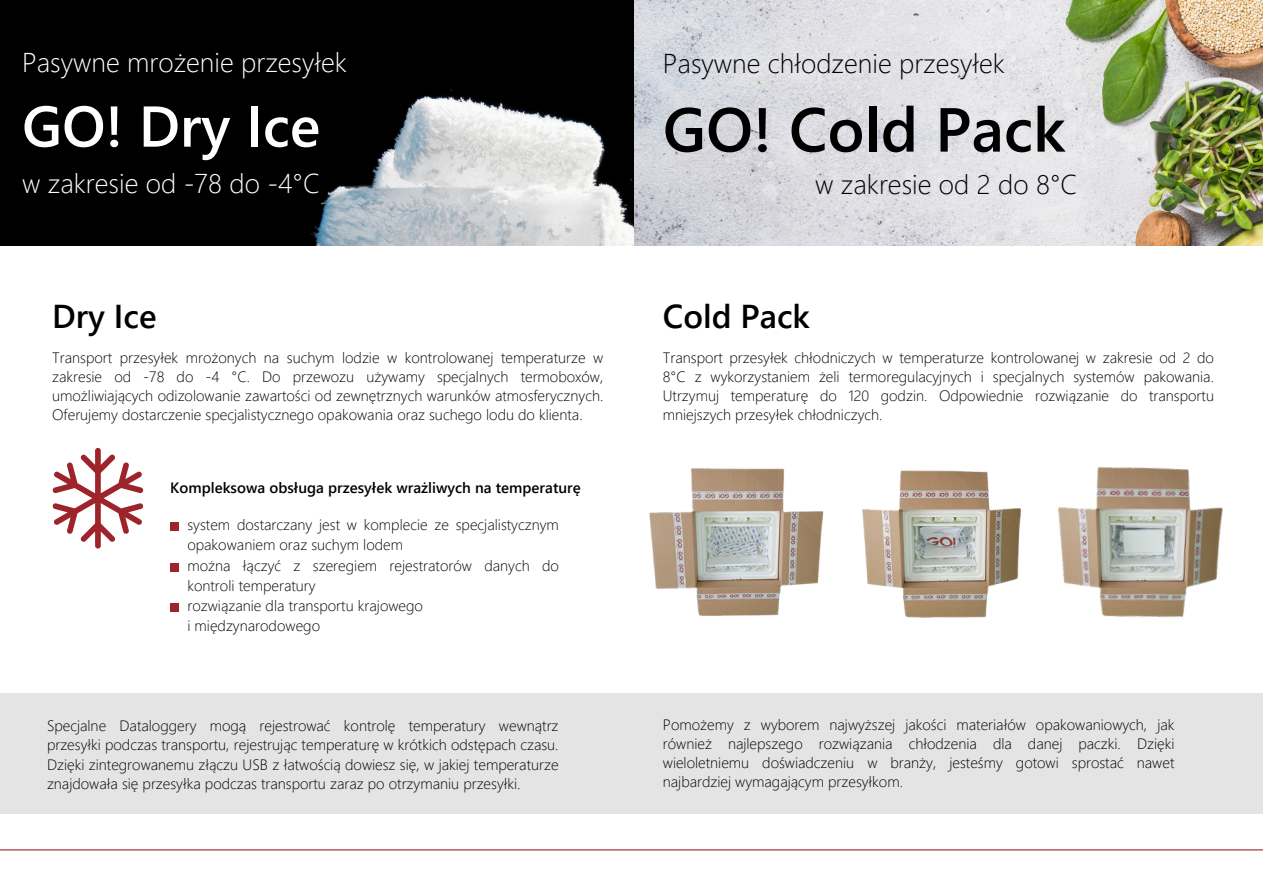
<style>
.page{position:relative;width:1263px;height:894px;background:#fff}
.page>*{position:absolute;margin:0;border:0;box-sizing:border-box;transform-origin:0 0}
.t1{font:600 62.1px "Segoe UI";color:#000}
.t2{font:600 57.45px "Segoe UI";color:#fff}
.t3{font:600 33px "Segoe UI";color:#000}
.t4{font:300 27.15px "Segoe UI";color:#fff}
.t5{font:300 27.15px "Segoe UI";color:#000}
.t6{font:300 15px/19.2px "Segoe UI";color:#000;text-align:justify}
.t7{font:600 15px "Segoe UI";color:#000}
</style>
<div class="page">
<div style="left:0;top:692px;width:1263px;height:121px;background:#e4e4e4"></div>
<img style="left:0;top:0;width:1263px;height:245px">
<div style="left:170px;top:602px;width:9px;height:9px;background:#9e242b"></div>
<div style="left:170px;top:522px;width:9px;height:8px;background:#9e242b"></div>
<div style="left:170px;top:562px;width:9px;height:9px;background:#9e242b"></div>
<svg style="left:53px;top:448px;width:90px;height:100px"></svg>
<img style="left:649px;top:468px;width:137px;height:148px">
<img style="left:1058px;top:467px;width:165px;height:151px">
<img style="left:786px;top:470px;width:235px;height:148px">
<hr style="left:0;top:849px;width:1263px;height:1px;background:#9e242b">
<h3 class="t4" style="left:22px;top:43px;width:326px">Pasywne mrożenie przesyłek</h3>
<h3 class="t2" style="left:22px;top:85px;width:300px">GO! Dry Ice</h3>
<h1 class="t4" style="left:22px;top:163px;width:299px">w zakresie od -78 do -4°C</h1>
<h2 class="t3" style="left:52px;top:292px;width:106px">Dry Ice</h2>
<h2 class="t6" style="left:52px;top:347px;width:553px">Transport przesyłek mrożonych na suchym lodzie w kontrolowanej temperaturze w zakresie od -78 do -4 °C. Do przewozu używamy specjalnych termoboxów, umożliwiających odizolowanie zawartości od zewnętrznych warunków atmosferycznych.<br>Oferujemy dostarczenie specjalistycznego opakowania oraz suchego lodu do klienta.</h2>
<p class="t7" style="left:170px;top:476px;width:412px">Kompleksowa obsługa przesyłek wrażliwych na temperaturę</p>
<p class="t6" style="left:187px;top:513px;width:373px;line-height:20.2px">system dostarczany jest w komplecie ze specjalistycznym opakowaniem oraz suchym lodem</p>
<p class="t6" style="left:187px;top:554px;width:373px;line-height:20.2px">można łączyć z szeregiem rejestratorów danych do kontroli temperatury</p>
<p class="t6" style="left:187px;top:595px;width:237px">rozwiązanie dla transportu krajowego</p>
<p class="t6" style="left:187px;top:615px;width:134px">i międzynarodowego</p>
<h3 class="t5" style="left:663px;top:44px;width:343px">Pasywne chłodzenie przesyłek</h3>
<h3 class="t1" style="left:663px;top:84px;width:404px">GO! Cold Pack</h3>
<h1 class="t5" style="left:815px;top:165px;width:264px">w zakresie od 2 do 8°C</h1>
<p class="t3" style="left:663px;top:292px;width:149px">Cold Pack</p>
<p class="t6" style="left:663px;top:347px;width:553px">Transport przesyłek chłodniczych w temperaturze kontrolowanej w zakresie od 2 do 8°C z wykorzystaniem żeli termoregulacyjnych i specjalnych systemów pakowania.<br>Utrzymuj temperaturę do 120 godzin. Odpowiednie rozwiązanie do transportu mniejszych przesyłek chłodniczych.</p>
<p class="t6" style="left:47px;top:715px;width:513px">Specjalne Dataloggery mogą rejestrować kontrolę temperatury wewnątrz przesyłki podczas transportu, rejestrując temperaturę w krótkich odstępach czasu.<br>Dzięki zintegrowanemu złączu USB z łatwością dowiesz się, w jakiej temperaturze znajdowała się przesyłka podczas transportu zaraz po otrzymaniu przesyłki.</p>
<h4 class="t6" style="left:663px;top:713px;width:513px">Pomożemy z wyborem najwyższej jakości materiałów opakowaniowych, jak również najlepszego rozwiązania chłodzenia dla danej paczki. Dzięki wieloletniemu doświadczeniu w branży, jesteśmy gotowi sprostać nawet najbardziej wymagającym przesyłkom.</h4>
</div>
